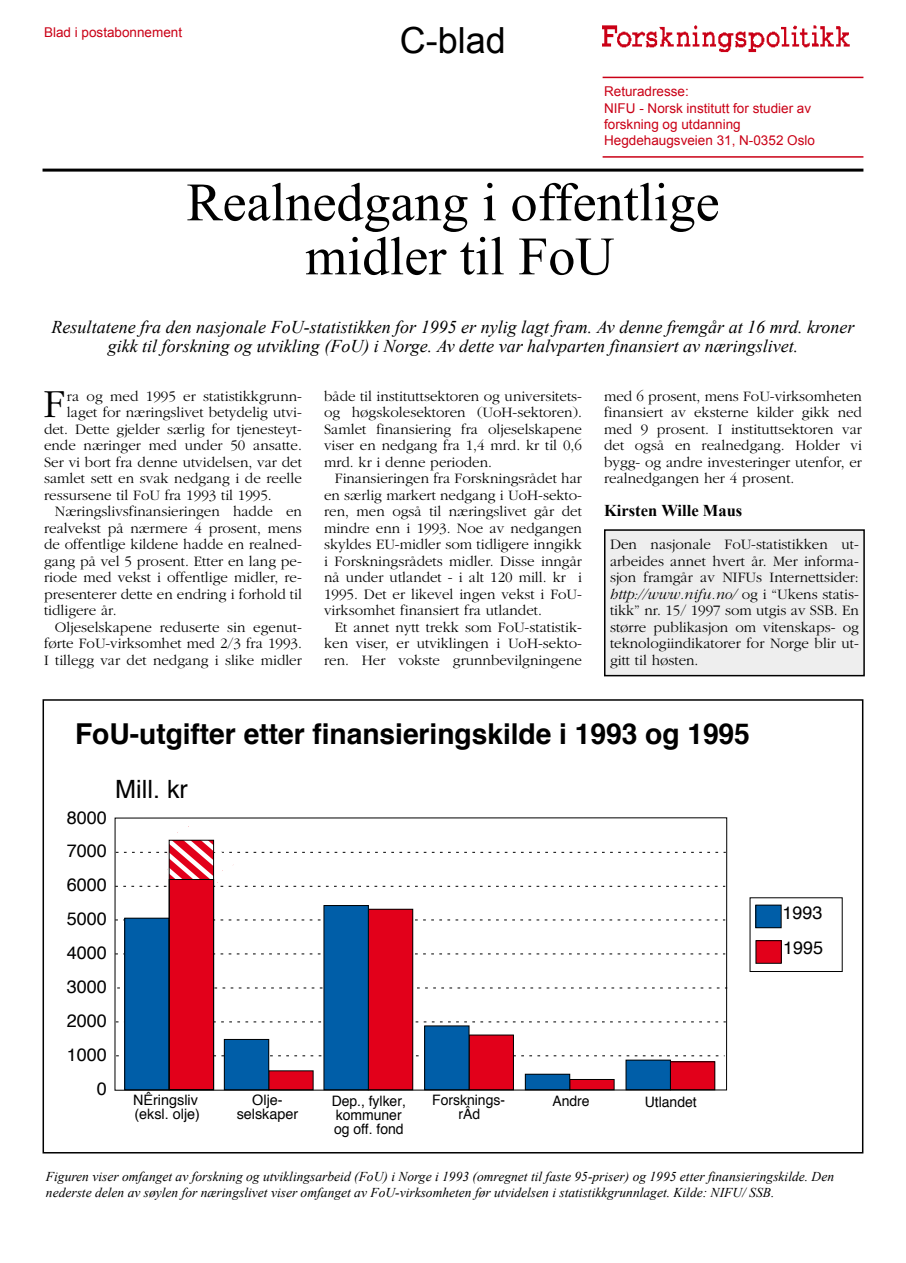
<style>
.page{position:relative;width:906px;height:1263px;background:#fff}
.page>*{position:absolute;margin:0;border:0;box-sizing:border-box;transform-origin:0 0}
.t1{font:54px/54px "Times New Roman";color:#000;text-align:center}
.t2{font:300 41.55px "Garamond";color:#000}
.t3{font:36px "Arial";color:#000}
.t4{font:700 28.8px "Helvetica";color:#000}
.t5{font:25.2px "Helvetica";color:#000}
.t6{font:italic 18px/19.5px "Times New Roman";color:#000;text-align:center}
.t7{font:18px/35.1px "Helvetica";color:#000}
.t8{font:700 16.5px "Times New Roman";color:#000}
.t9{font:300 15px/16.5px "Garamond";color:#000;text-align:justify}
.t10{font:14.4px/14.4px "Helvetica";color:#000}
.t11{font:italic 13.5px/16.2px "Times New Roman";color:#000}
.t12{font:13.5px/16.2px "Arial";color:#ca0016}
.s1{font-style:italic}
</style>
<div class="page">
<hr style="left:43px;top:169px;width:820px;height:3px;background:#000">
<hr style="left:602px;top:77px;width:261px;height:1px;background:#ca0016">
<hr style="left:602px;top:156px;width:261px;height:2px;background:#ca0016">
<svg style="left:117px;top:1055px;width:607px;height:1px"></svg>
<svg style="left:117px;top:1022px;width:608px;height:1px"></svg>
<svg style="left:117px;top:988px;width:603px;height:1px"></svg>
<svg style="left:117px;top:954px;width:608px;height:1px"></svg>
<svg style="left:117px;top:920px;width:608px;height:1px"></svg>
<div style="left:756px;top:905px;width:25px;height:23px;background:#005ea8"></div>
<div style="left:755px;top:905px;width:26px;height:23px;border:1px solid #000"></div>
<div style="left:756px;top:941px;width:25px;height:22px;background:#e2001a"></div>
<div style="left:755px;top:940px;width:26px;height:24px;border:1px solid #000"></div>
<div style="left:670px;top:1062px;width:45px;height:28px;background:#e2001a"></div>
<div style="left:670px;top:1061px;width:45px;height:29px;border:1px solid #000"></div>
<div style="left:626px;top:1060px;width:44px;height:30px;background:#005ea8"></div>
<div style="left:570px;top:1079px;width:44px;height:11px;background:#e2001a"></div>
<div style="left:569px;top:1079px;width:45px;height:11px;border:1px solid #000"></div>
<div style="left:525px;top:1074px;width:45px;height:16px;background:#005ea8"></div>
<div style="left:525px;top:1074px;width:45px;height:16px;border:1px solid #000"></div>
<div style="left:469px;top:1035px;width:44px;height:55px;background:#e2001a"></div>
<div style="left:469px;top:1035px;width:44px;height:55px;border:1px solid #000"></div>
<div style="left:424px;top:1026px;width:45px;height:64px;background:#005ea8"></div>
<div style="left:424px;top:1026px;width:45px;height:64px;border:1px solid #000"></div>
<div style="left:368px;top:909px;width:45px;height:181px;background:#e2001a"></div>
<div style="left:368px;top:909px;width:45px;height:181px;border:1px solid #000"></div>
<div style="left:324px;top:905px;width:44px;height:185px;background:#005ea8"></div>
<div style="left:269px;top:1071px;width:44px;height:19px;background:#e2001a"></div>
<div style="left:224px;top:1039px;width:45px;height:51px;background:#005ea8"></div>
<div style="left:224px;top:1039px;width:45px;height:51px;border:1px solid #000"></div>
<div style="left:125px;top:918px;width:44px;height:172px;background:#005ea8"></div>
<div style="left:124px;top:918px;width:45px;height:172px;border:1px solid #000"></div>
<svg style="left:117px;top:826px;width:608px;height:88px"></svg>
<div style="left:169px;top:879px;width:45px;height:211px;background:#e2001a"></div>
<div style="left:169px;top:840px;width:45px;height:250px;border:1px solid #000"></div>
<div style="left:115px;top:817px;width:612px;height:273px;border:1px solid #000"></div>
<div style="left:43px;top:699px;width:820px;height:454px;border:2px solid #000"></div>
<div style="left:605px;top:530px;width:259px;height:146px;background:#eee"></div>
<div style="left:604px;top:529px;width:261px;height:147px;border:2px solid #000"></div>
<img style="left:602px;top:25px;width:248px;height:28px">
<p class="t12" style="left:44px;top:24px;width:140px">Blad i postabonnement</p>
<h3 class="t3" style="left:400px;top:21px;width:108px">C-blad</h3>
<p class="t12" style="left:604px;top:84px;width:212px">Returadresse:<br>NIFU - Norsk institutt for studier av forskning og utdanning<br>Hegdehaugsveien 31, N-0352 Oslo</p>
<h1 class="t1" style="left:186px;top:175px;width:534px">Realnedgang i offentlige midler til FoU</h1>
<p class="t6" style="left:52px;top:317px;width:804px">Resultatene fra den nasjonale FoU-statistikken for 1995 er nylig lagt fram. Av denne fremgår at 16 mrd. kroner gikk til forskning og utvikling (FoU) i Norge. Av dette var halvparten finansiert av næringslivet.</p>
<h2 class="t2" style="left:43px;top:378px;width:23px">F</h2>
<p class="t9" style="left:67px;top:387px;width:236px">ra og med 1995 er statistikkgrunn -</p>
<p class="t9" style="left:604px;top:387px;width:259px">med 6 prosent, mens FoU-virksomheten finansiert av eksterne kilder gikk ned med 9 prosent. I instituttsektoren var det også en realnedgang. Holder vi bygg- og andre investeringer utenfor, er realnedgangen her 4 prosent.</p>
<p class="t8" style="left:604px;top:501px;width:140px">Kirsten Wille Maus</p>
<p class="t9" style="left:324px;top:387px;width:259px">både til instituttsektoren og universitets&shy;og høgskolesektoren (UoH-sektoren).<br>Samlet finansiering fra oljeselskapene viser en nedgang fra 1,4 mrd. kr til 0,6 mrd. kr i denne perioden.</p>
<p class="t9" style="left:324px;top:470px;width:259px;text-indent:11px">Finansieringen fra Forsknings rådet har en særlig markert nedgang i UoH-sekto&shy;ren, men også til næringslivet går det mindre enn i 1993. Noe av nedgangen skyldes EU-midler som tidligere inngikk i Forskningsrådets midler. Disse inngår nå under utlandet - i alt 120 mill. kr i 1995. Det er likevel ingen vekst i FoU&shy;virksomhet finansiert fra utlandet.</p>
<p class="t9" style="left:324px;top:618px;width:259px;text-indent:11px">Et annet nytt trekk som FoU-statistik&shy;ken viser, er utviklingen i UoH-sekto&shy;ren. Her vokste grunnbevilgningene</p>
<p class="t9" style="left:67px;top:404px;width:236px">laget for næringslivet betydelig utvi-</p>
<p class="t9" style="left:44px;top:420px;width:259px">det. Dette gjelder særlig for tjenesteyt -</p>
<p class="t9" style="left:44px;top:437px;width:259px">ende næringer med under 50 ansatte.</p>
<p class="t9" style="left:44px;top:453px;width:259px">Ser vi bort fra denne utvidelsen, var det</p>
<p class="t9" style="left:44px;top:470px;width:259px">samlet sett en svak nedgang i de reelle</p>
<p class="t9" style="left:44px;top:486px;width:229px">ressursene til FoU fra 1993 til 1995.</p>
<p class="t9" style="left:55px;top:503px;width:249px">Næringslivsfinansieringen hadde en</p>
<p class="t9" style="left:44px;top:519px;width:259px">realvekst på nærmere 4 prosent, mens</p>
<p class="t9" style="left:44px;top:536px;width:259px">de offentlige kildene hadde en realned-</p>
<p class="t9" style="left:44px;top:552px;width:259px">gang på vel 5 prosent. Etter en lang pe-</p>
<p class="t9" style="left:44px;top:569px;width:259px">riode med vekst i offentlige midler, re-</p>
<p class="t9" style="left:44px;top:585px;width:259px">presenterer dette en endring i forhold til</p>
<p class="t9" style="left:44px;top:602px;width:74px">tidligere år.</p>
<p class="t9" style="left:55px;top:618px;width:249px">Oljeselskapene reduserte sin egenut-</p>
<p class="t9" style="left:44px;top:635px;width:259px">førte FoU-virksomhet med 2/3 fra 1993.</p>
<p class="t9" style="left:44px;top:651px;width:259px">I tillegg var det nedgang i slike midler</p>
<p class="t9" style="left:610px;top:536px;width:250px">Den nasjonale FoU-statistikken ut - arbeid es annet hvert år. Mer informa&shy;sjon framgår av NIFUs Internettsider: <span class="s1">http://www.nifu.no/</span> og i “Ukens statis&shy;tikk” nr. 15/ 1997 som utgis av SSB. En større publikasjon om vitenskaps- og teknologiindikatorer for Norge blir ut&shy;gitt til høsten.</p>
<h3 class="t4" style="left:75px;top:722px;width:676px">FoU-utgifter etter finansieringskilde i 1993 og 1995</h3>
<p class="t7" style="left:67px;top:801px;width:42px">8000</p>
<p class="t7" style="left:67px;top:835px;width:42px">7000</p>
<p class="t7" style="left:67px;top:869px;width:42px">6000</p>
<p class="t7" style="left:67px;top:903px;width:42px">5000</p>
<p class="t7" style="left:67px;top:937px;width:42px">4000</p>
<p class="t7" style="left:67px;top:971px;width:42px">3000</p>
<p class="t7" style="left:67px;top:1004px;width:42px">2000</p>
<p class="t7" style="left:67px;top:1038px;width:42px">1000</p>
<p class="t7" style="left:97px;top:1072px;width:12px">0</p>
<h3 class="t5" style="left:115px;top:778px;width:74px">Mill. kr</h3>
<p class="t10" style="left:133px;top:1094px;width:68px">NÊringsliv (eksl. olje)</p>
<p class="t10" style="left:237px;top:1094px;width:63px;text-align:center">Olje&shy;selskaper</p>
<p class="t10" style="left:332px;top:1094px;width:76px">Dep., fylker, kommuner og off. fond</p>
<p class="t10" style="left:432px;top:1094px;width:74px;text-align:center">Forsknings&shy;rÂd</p>
<p class="t10" style="left:552px;top:1095px;width:39px">Andre</p>
<p class="t10" style="left:645px;top:1096px;width:53px">Utlandet</p>
<p class="t7" style="left:782px;top:897px;width:42px">1993<br>1995</p>
<p class="t11" style="left:46px;top:1168px;width:789px">Figuren viser omfanget av forskning og utviklingsarbeid (FoU) i Norge i 1993 (omregnet til faste 95-priser) og 1995 etter finansieringskilde. Den nederste delen av søylen for næringslivet viser omfanget av FoU-virksomheten før utvidelsen i statistikkgrunnlaget. Kilde: NIFU/ SSB.</p>
</div>
